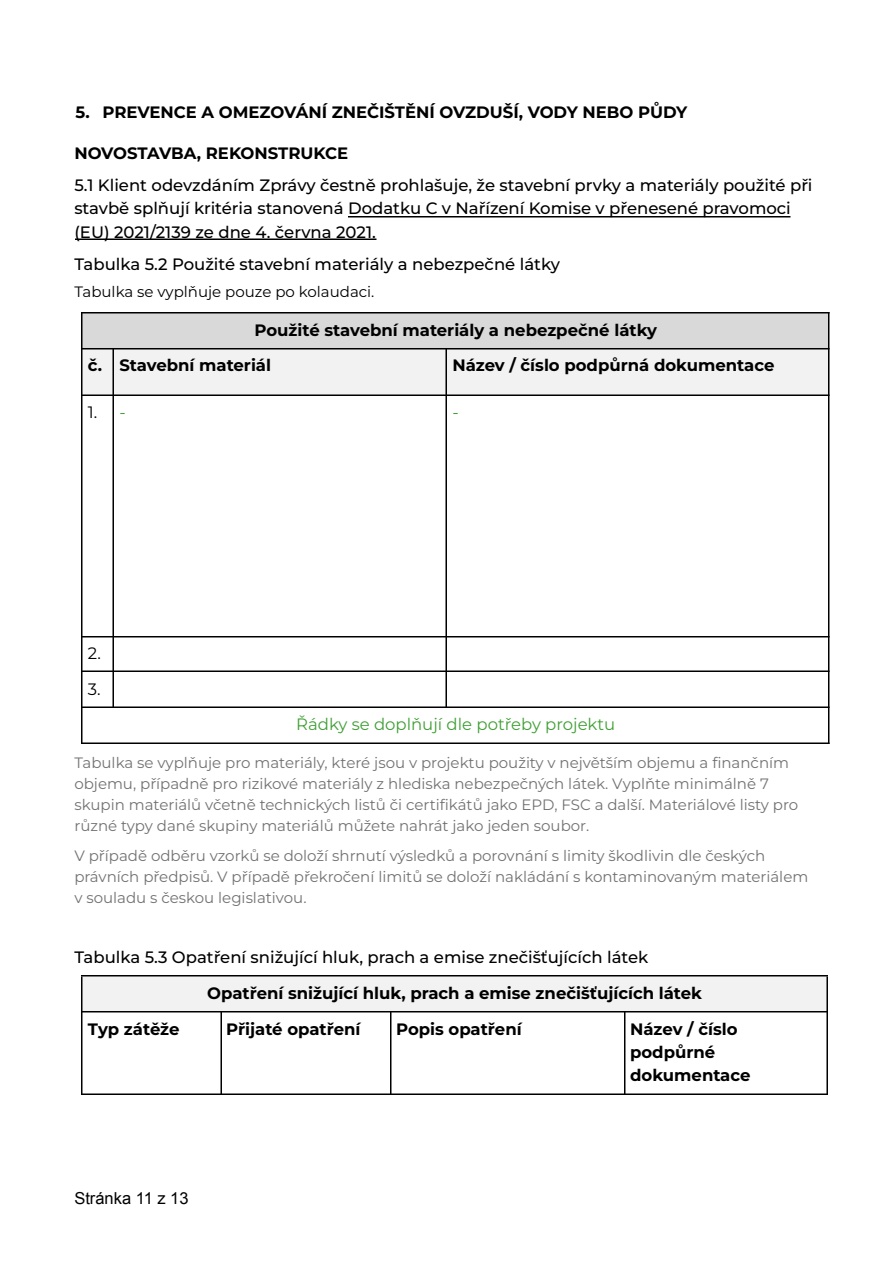
<style>
.page{position:relative;width:894px;height:1263px;background:#fff}
.page>*{position:absolute;margin:0;border:0;box-sizing:border-box;transform-origin:0 0}
.t1{font:500 16.5px/23.1px "Montserrat";color:#000}
.t2{font:700 16.5px/23.1px "Montserrat";color:#000}
.t3{font:16.5px "Montserrat";color:#40a035}
.t4{font:16.5px "Arial";color:#000}
.t5{font:16.5px/35.5px "Montserrat";color:#000}
.t6{font:15px/21px "Montserrat";color:#727272}
.t7{font:15px "Montserrat";color:#000}
.s1{color:#40a035}
</style>
<div class="page">
<div style="left:82px;top:313px;width:747px;height:36px;background:#d9d9d9"></div>
<div style="left:82px;top:349px;width:32px;height:47px;background:#f2f2f2"></div>
<div style="left:114px;top:349px;width:333px;height:47px;background:#f2f2f2"></div>
<div style="left:447px;top:349px;width:382px;height:47px;background:#f2f2f2"></div>
<div style="left:82px;top:976px;width:745px;height:36px;background:#f2f2f2"></div>
<hr style="left:348px;top:216px;width:442px;height:2px;background:#000">
<hr style="left:75px;top:239px;width:301px;height:1px;background:#000">
<hr style="left:81px;top:312px;width:1px;height:432px;background:#000">
<hr style="left:112px;top:348px;width:2px;height:360px;background:#000">
<hr style="left:445px;top:348px;width:2px;height:360px;background:#000">
<hr style="left:828px;top:312px;width:1px;height:432px;background:#000">
<hr style="left:81px;top:312px;width:749px;height:1px;background:#000">
<hr style="left:81px;top:348px;width:749px;height:1px;background:#000">
<hr style="left:81px;top:394px;width:749px;height:2px;background:#000">
<hr style="left:81px;top:636px;width:749px;height:1px;background:#000">
<hr style="left:81px;top:670px;width:749px;height:2px;background:#000">
<hr style="left:81px;top:706px;width:749px;height:2px;background:#000">
<hr style="left:81px;top:742px;width:749px;height:2px;background:#000">
<hr style="left:81px;top:976px;width:1px;height:119px;background:#000">
<hr style="left:221px;top:1011px;width:1px;height:84px;background:#000">
<hr style="left:390px;top:1011px;width:2px;height:84px;background:#000">
<hr style="left:624px;top:1011px;width:2px;height:84px;background:#000">
<hr style="left:827px;top:976px;width:1px;height:119px;background:#000">
<hr style="left:81px;top:975px;width:747px;height:1px;background:#000">
<hr style="left:81px;top:1011px;width:747px;height:1px;background:#000">
<hr style="left:81px;top:1093px;width:747px;height:2px;background:#000">
<p class="t2" style="left:76px;top:101px;width:613px">5. PREVENCE A OMEZOVÁNÍ ZNEČIŠTĚNÍ OVZDUŠÍ, VODY NEBO PŮDY</p>
<p class="t2" style="left:74px;top:142px;width:275px">NOVOSTAVBA, REKONSTRUKCE</p>
<p class="t1" style="left:74px;top:174px;width:740px">5.1 Klient odevzdáním Zprávy čestně prohlašuje, že stavební prvky a materiály použité při stavbě splňují kritéria stanovená Dodatku C v Nařízení Komise v přenesené pravomoci (EU) 2021/2139 ze dne 4. června 2021.</p>
<p class="t1" style="left:74px;top:252px;width:487px">Tabulka 5.2 Použité stavební materiály a nebezpečné látky</p>
<p class="t7" style="left:74px;top:283px;width:302px">Tabulka se vyplňuje pouze po kolaudaci.</p>
<p class="t2" style="left:88px;top:312px;width:571px;line-height:35.5px;text-indent:167px">Použité stavební materiály a nebezpečné látky č. Stavební materiál</p>
<p class="t2" style="left:452px;top:354px;width:324px">Název / číslo podpůrná dokumentace</p>
<p class="t5" style="left:88px;top:395px;width:39px">1. <span class="s1">-</span></p>
<p class="t3" style="left:452px;top:402px;width:8px">-</p>
<p class="t5" style="left:88px;top:635px;width:15px">2.<br>3.</p>
<p class="t3" style="left:296px;top:714px;width:321px">Řádky se doplňují dle potřeby projektu</p>
<p class="t6" style="left:74px;top:752px;width:725px">Tabulka se vyplňuje pro materiály, které jsou v projektu použity v největším objemu a fi nančním objemu, případně pro rizikové materiály z hlediska nebezpečných látek. Vyplňte minimálně 7 skupin materiálů včetně technických listů či certifi kátů jako EPD, FSC a další. Materiálové listy pro různé typy dané skupiny materiálů můžete nahrát jako jeden soubor.</p>
<p class="t6" style="left:74px;top:845px;width:735px">V případě odběru vzorků se doloží shrnutí výsledků a porovnání s limity škodlivin dle českých právních předpisů. V případě překročení limitů se doloží nakládání s kontaminovaným materiálem v souladu s českou legislativou.</p>
<p class="t1" style="left:74px;top:946px;width:575px">Tabulka 5.3 Opatření snižující hluk, prach a emise znečišťujících látek</p>
<p class="t2" style="left:207px;top:982px;width:496px">Opatření snižující hluk, prach a emise znečišťujících látek</p>
<p class="t2" style="left:88px;top:1017px;width:93px">Typ zátěže</p>
<p class="t2" style="left:226px;top:1017px;width:136px">Přijaté opatření</p>
<p class="t2" style="left:396px;top:1017px;width:127px">Popis opatření</p>
<p class="t2" style="left:630px;top:1017px;width:122px">Název / číslo podpůrné dokumentace</p>
<p class="t4" style="left:74px;top:1189px;width:116px">Stránka 11 z 13</p>
</div>
